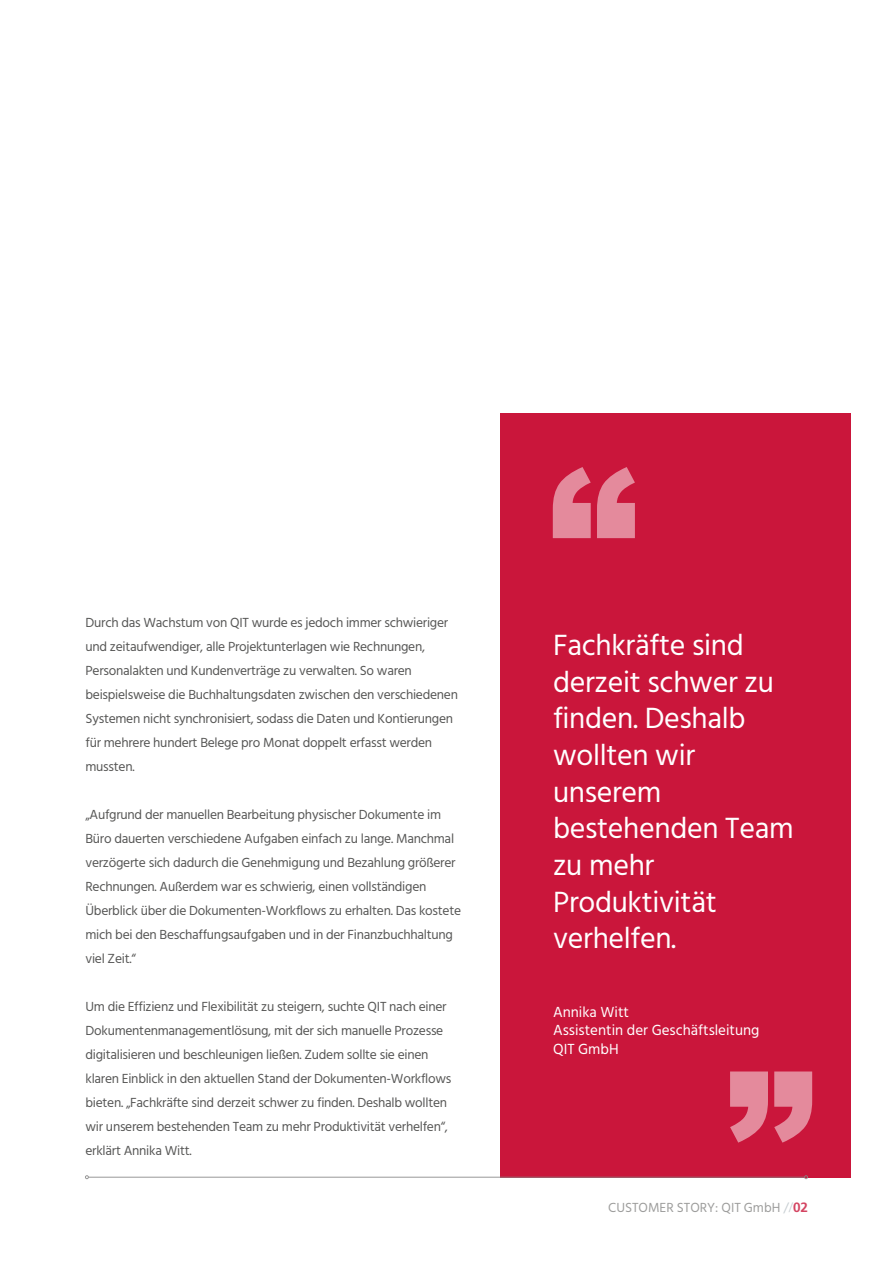
<style>
.page{position:relative;width:893px;height:1263px;background:#fff}
.page>*{position:absolute;margin:0;border:0;box-sizing:border-box;transform-origin:0 0}
.t1{font:30px/36.6px "Hind";letter-spacing:-.01em;color:#fff}
.t2{font:15px/18.3px "Hind";color:#fff}
.t3{font:13.5px/24px "Hind";letter-spacing:-.02em;color:#575756}
.t4{font:13.5px "Hind";color:#9d9d9c}
.s1{color:#c7ced2}
.s2{font-family:"Frutiger";font-weight:300;color:#c7ced2}
.s3{font-family:"Frutiger";font-weight:700;color:#d44562}
</style>
<div class="page">
<div style="left:500px;top:414px;width:350px;height:153px;background:#ca163b"></div>
<div style="left:500px;top:567px;width:350px;height:611px;background:#ca163b"></div>
<svg style="left:730px;top:1071px;width:82px;height:71px"></svg>
<svg style="left:553px;top:467px;width:82px;height:71px"></svg>
<hr style="left:88px;top:1177px;width:716px;height:1px;background:#878787">
<svg style="left:85px;top:1175px;width:4px;height:4px"></svg>
<svg style="left:804px;top:1175px;width:4px;height:4px"></svg>
<p class="t3" style="left:86px;top:611px;width:374px">Durch das Wachstum von QIT wurde es jedoch immer schwieriger und zeitaufwendiger, alle Projektunterlagen wie Rechnungen, Personalakten und Kundenverträge zu verwalten. So waren beispielsweise die Buchhaltungsdaten zwischen den verschiedenen Systemen nicht synchronisiert, sodass die Daten und Kontierungen für mehrere hundert Belege pro Monat doppelt erfasst werden mussten.</p>
<p class="t3" style="left:86px;top:803px;width:377px">„Aufgrund der manuellen Bearbeitung physischer Dokumente im Büro dauerten verschiedene Aufgaben einfach zu lange. Manchmal verzögerte sich dadurch die Genehmigung und Bezahlung größerer Rechnungen. Außerdem war es schwierig, einen vollständigen Überblick über die Dokumenten-Workflows zu erhalten. Das kostete mich bei den Beschaffungsaufgaben und in der Finanzbuchhaltung viel Zeit.“</p>
<p class="t3" style="left:86px;top:995px;width:367px">Um die Effizienz und Flexibilität zu steigern, suchte QIT nach einer Dokumentenmanagementlösung, mit der sich manuelle Prozesse digitalisieren und beschleunigen ließen. Zudem sollte sie einen klaren Einblick in den aktuellen Stand der Dokumenten-Workflows bieten. „Fachkräfte sind derzeit schwer zu finden. Deshalb wollten wir unserem bestehenden Team zu mehr Produktivität verhelfen“, erklärt Annika Witt.</p>
<h1 class="t1" style="left:553px;top:628px;width:242px">Fachkräfte sind derzeit schwer zu finden. Deshalb wollten wir unserem bestehenden Team zu mehr<br>Produktivität verhelfen.</h1>
<p class="t2" style="left:553px;top:1003px;width:208px">Annika Witt<br>Assistentin der Geschäftsleitung<br>QIT GmbH</p>
<p class="t4" style="left:608px;top:1198px;width:201px">CUSTOMER STORY: QIT GmbH <span class="s1">/</span><span class="s2">/</span><span class="s3">02</span></p>
</div>
